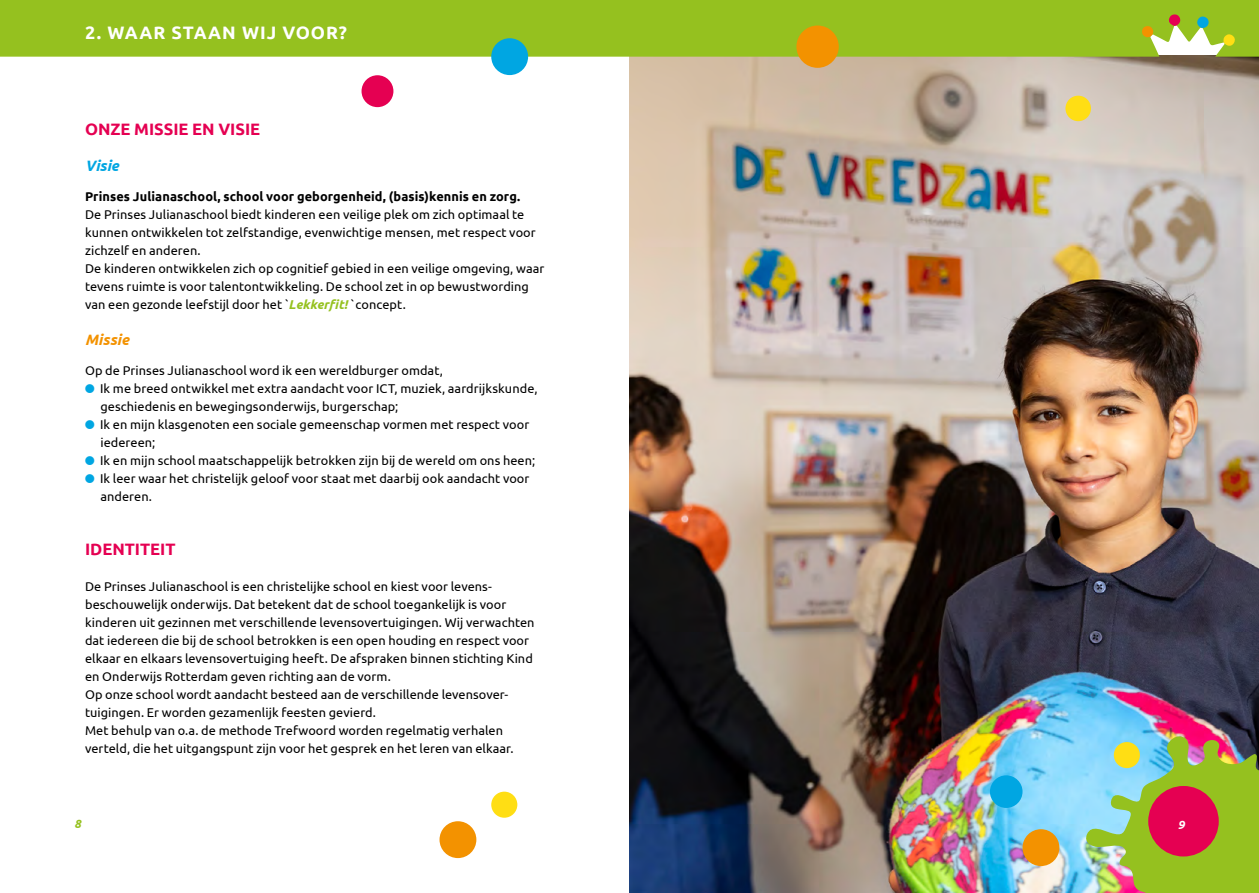
<style>
.page{position:relative;width:1259px;height:893px;background:#fff}
.page>*{position:absolute;margin:0;border:0;box-sizing:border-box;transform-origin:0 0}
.t1{font:700 18px "Ubuntu";letter-spacing:.055em;color:#fff}
.t2{font:700 16.5px "Ubuntu";color:#e50052}
.t3{font:italic 700 15px "Ubuntu";letter-spacing:-.005em;color:#f39200}
.t4{font:italic 700 15px "Ubuntu";color:#00a6e2}
.t5{font:12.75px/18px "Ubuntu";letter-spacing:.005em;color:#000}
.t6{font:700 12.75px "Ubuntu";letter-spacing:.005em;color:#000}
.t7{font:italic 700 12px "Ubuntu";color:#95c11f}
.t8{font:italic 700 12px "Ubuntu";color:#fff}
.s1{font-weight:700;font-style:italic;color:#95c11f}
</style>
<div class="page">
<img style="left:629px;top:57px;width:630px;height:836px">
<img style="left:1083px;top:736px;width:176px;height:157px">
<div style="left:1022px;top:829px;width:37px;height:37px;background:#f39200;border-radius:50%"></div>
<div style="left:439px;top:821px;width:37px;height:37px;background:#f39200;border-radius:50%"></div>
<div style="left:1148px;top:786px;width:70px;height:70px;background:#e50052;border-radius:50%"></div>
<div style="left:990px;top:775px;width:32px;height:33px;background:#00a6e2;border-radius:50%"></div>
<div style="left:1113px;top:742px;width:27px;height:26px;background:#ffde14;border-radius:50%"></div>
<div style="left:491px;top:792px;width:26px;height:26px;background:#ffde14;border-radius:50%"></div>
<div style="left:0;top:0;width:1259px;height:57px;background:#95c11f"></div>
<svg style="left:1223px;top:34px;width:12px;height:13px"></svg>
<svg style="left:1168px;top:14px;width:12px;height:12px"></svg>
<svg style="left:1196px;top:16px;width:12px;height:12px"></svg>
<svg style="left:1141px;top:26px;width:12px;height:12px"></svg>
<div style="left:361px;top:75px;width:32px;height:32px;background:#e50052;border-radius:50%"></div>
<div style="left:491px;top:38px;width:37px;height:37px;background:#00a6e2;border-radius:50%"></div>
<div style="left:796px;top:26px;width:42px;height:42px;background:#f39200;border-radius:50%"></div>
<div style="left:1065px;top:96px;width:26px;height:25px;background:#ffde14;border-radius:50%"></div>
<h1 class="t1" style="left:85px;top:22px;width:263px">2. WAAR STAAN WIJ VOOR?</h1>
<p class="t2" style="left:85px;top:119px;width:177px">ONZE MISSIE EN VISIE</p>
<p class="t4" style="left:85px;top:157px;width:35px">Visie</p>
<p class="t6" style="left:85px;top:189px;width:437px">Prinses Julianaschool, school voor geborgenheid, (basis)kennis en zorg.</p>
<p class="t5" style="left:85px;top:205px;width:461px">De Prinses Julianaschool biedt kinderen een veilige plek om zich optimaal te kunnen ontwikkelen tot zelfstandige, evenwichtige mensen, met respect voor zichzelf en anderen.<br>De kinderen ontwikkelen zich op cognitief gebied in een veilige omgeving, waar tevens ruimte is voor talentontwikkeling. De school zet in op bewustwording van een gezonde leefstijl door het `<span class="s1">Lekkerfit!</span> `concept.</p>
<p class="t3" style="left:85px;top:331px;width:45px">Missie</p>
<p class="t5" style="left:100px;top:361px;width:439px;text-indent:-15px">Op de Prinses Julianaschool word ik een wereldburger omdat,<br>Ik me breed ontwikkel met extra aandacht voor ICT, muziek, aardrijkskunde, geschiedenis en bewegingsonderwijs, burgerschap;<br>Ik en mijn klasgenoten een sociale gemeenschap vormen met respect voor iedereen;<br>Ik en mijn school maatschappelijk betrokken zijn bij de wereld om ons heen; Ik leer waar het christelijk geloof voor staat met daarbij ook aandacht voor anderen.</p>
<p class="t2" style="left:85px;top:539px;width:92px">IDENTITEIT</p>
<p class="t5" style="left:85px;top:577px;width:451px">De Prinses Julianaschool is een christelijke school en kiest voor levens&shy;beschouwelijk onderwijs. Dat betekent dat de school toegankelijk is voor kinderen uit gezinnen met verschillende levensovertuigingen. Wij verwachten dat iedereen die bij de school betrokken is een open houding en respect voor elkaar en elkaars levensovertuiging heeft. De afspraken binnen stichting Kind en Onderwijs Rotterdam geven richting aan de vorm.<br>Op onze school wordt aandacht besteed aan de verschillende levensover&shy;tuigingen. Er worden gezamenlijk feesten gevierd.<br>Met behulp van o.a. de methode Trefwoord worden regelmatig verhalen verteld, die het uitgangspunt zijn voor het gesprek en het leren van elkaar.</p>
<p class="t7" style="left:74px;top:817px;width:8px">8</p>
<p class="t8" style="left:1177px;top:818px;width:8px">9</p>
</div>
